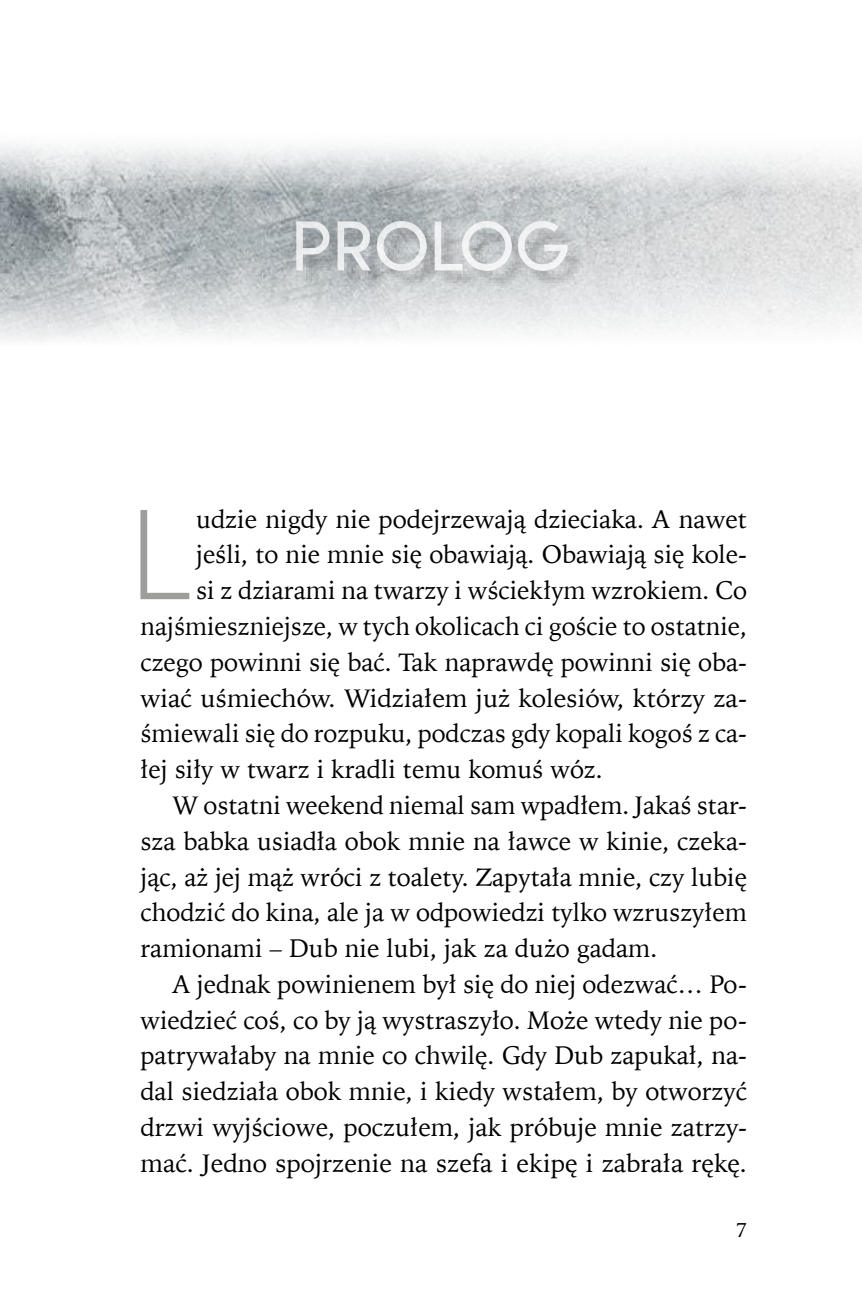
<style>
.page{position:relative;width:862px;height:1308px;background:#fff}
.page>*{position:absolute;margin:0;border:0;box-sizing:border-box;transform-origin:0 0}
.t1{font:300 127.35px "Gilroy";color:#9d9d9c}
.t2{font:67.5px "Lemon Milklight";letter-spacing:.05em;color:#fff}
.t3{font:25.2px "Iowan Old St EU";color:#000}
.t4{font:20.25px "Iowan Old St EU";color:#000}
</style>
<div class="page">
<img style="left:0;top:143px;width:861px;height:198px">
<div style="left:299px;top:225px;width:285px;height:62px;background:#000;opacity:.22"></div>
<h2 class="t2" style="left:293px;top:205px;width:277px">PROLOG</h2>
<h1 class="t1" style="left:129px;top:477px;width:64px">L</h1>
<p class="t3" style="left:196px;top:503px;width:552px">udzie nigdy nie podejrzewają dzieciaka. A nawet</p>
<p class="t3" style="left:196px;top:539px;width:552px">jeśli, to nie mnie się obawiają. Obawiają się kole-</p>
<p class="t3" style="left:196px;top:575px;width:552px">si z dziarami na twarzy i wściekłym wzrokiem. Co</p>
<p class="t3" style="left:140px;top:610px;width:607px">najśmieszniejsze, w tych okolicach ci goście to ostatnie,</p>
<p class="t3" style="left:140px;top:646px;width:607px">czego powinni się bać. Tak naprawdę powinni się oba-</p>
<p class="t3" style="left:140px;top:682px;width:607px">wiać uśmiechów. Widziałem już kolesiów, którzy za-</p>
<p class="t3" style="left:140px;top:718px;width:607px">śmiewali się do rozpuku, podczas gdy kopali kogoś z ca-</p>
<p class="t3" style="left:140px;top:754px;width:463px">łej siły w twarz i kradli temu komuś wóz.</p>
<p class="t3" style="left:172px;top:789px;width:576px">W ostatni weekend niemal sam wpadłem. Jakaś star-</p>
<p class="t3" style="left:140px;top:825px;width:607px">sza babka usiadła obok mnie na ławce w kinie, czeka-</p>
<p class="t3" style="left:140px;top:861px;width:607px">jąc, aż jej mąż wróci z toalety. Zapytała mnie, czy lubię</p>
<p class="t3" style="left:140px;top:897px;width:607px">chodzić do kina, ale ja w odpowiedzi tylko wzruszyłem</p>
<p class="t3" style="left:140px;top:932px;width:518px">ramionami – Dub nie lubi, jak za dużo gadam.</p>
<p class="t3" style="left:172px;top:968px;width:576px">A jednak powinienem był się do niej odezwać… Po-</p>
<p class="t3" style="left:140px;top:1004px;width:607px">wiedzieć coś, co by ją wystraszyło. Może wtedy nie po-</p>
<p class="t3" style="left:140px;top:1040px;width:607px">patrywałaby na mnie co chwilę. Gdy Dub zapukał, na-</p>
<p class="t3" style="left:140px;top:1076px;width:607px">dal siedziała obok mnie, i kiedy wstałem, by otworzyć</p>
<p class="t3" style="left:140px;top:1111px;width:607px">drzwi wyjściowe, poczułem, jak próbuje mnie zatrzy-</p>
<p class="t3" style="left:140px;top:1147px;width:607px">mać. Jedno spojrzenie na szefa i ekipę i zabrała rękę.</p>
<p class="t4" style="left:735px;top:1217px;width:13px">7</p>
</div>
